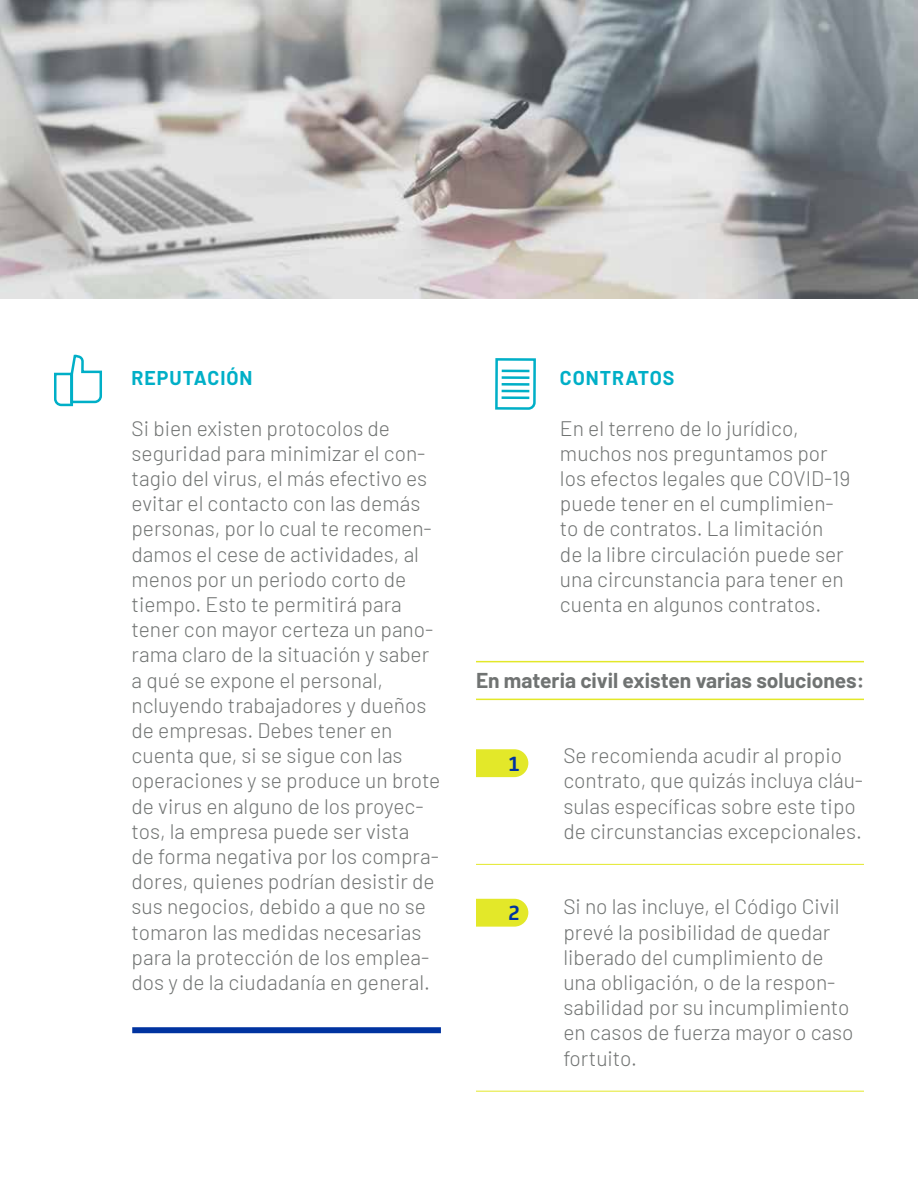
<style>
.page{position:relative;width:918px;height:1188px;background:#fff}
.page>*{position:absolute;margin:0;border:0;box-sizing:border-box;transform-origin:0 0}
.t1{font:700 22.05px "FS Joey";color:#0033a0}
.t2{font:300 21px/25.2px "Barlow";color:#707372}
.t3{font:700 21px "Barlow";color:#707372}
.t4{font:700 19.5px "Barlow";letter-spacing:.05em;color:#00afc7}
</style>
<div class="page">
<img style="left:0;top:0;width:918px;height:298px">
<svg style="left:54px;top:356px;width:48px;height:51px"></svg>
<div style="left:132px;top:1027px;width:309px;height:6px;background:#0033a0"></div>
<hr style="left:476px;top:864px;width:388px;height:1px;background:#e3e829">
<hr style="left:476px;top:1091px;width:388px;height:1px;background:#e3e829">
<hr style="left:476px;top:699px;width:388px;height:1px;background:#e3e829">
<hr style="left:476px;top:661px;width:388px;height:1px;background:#e3e829">
<svg style="left:495px;top:358px;width:41px;height:52px"></svg>
<svg style="left:476px;top:749px;width:52px;height:28px"></svg>
<svg style="left:476px;top:899px;width:52px;height:28px"></svg>
<p class="t4" style="left:132px;top:364px;width:122px">REPUTACIÓN</p>
<p class="t2" style="left:132px;top:414px;width:310px">Si bien existen protocolos de seguridad para minimizar el con&shy;tagio del virus, el más efectivo es evitar el contacto con las demás personas, por lo cual te recomen&shy;damos el cese de actividades, al menos por un periodo corto de tiempo. Esto te permitirá para tener con mayor certeza un pano&shy;rama claro de la situación y saber a qué se expone el personal, ncluyendo trabajadores y dueños de empresas. Debes tener en cuenta que, si se sigue con las operaciones y se produce un brote de virus en alguno de los proyec&shy;tos, la empresa puede ser vista<br>de forma negativa por los compra&shy;dores, quienes podrían desistir de sus negocios, debido a que no se tomaron las medidas necesarias para la protección de los emplea&shy;dos y de la ciudadanía en general.</p>
<p class="t4" style="left:560px;top:364px;width:116px">CONTRATOS</p>
<p class="t2" style="left:560px;top:414px;width:292px">En el terreno de lo jurídico, muchos nos preguntamos por los efectos legales que COVID-19 puede tener en el cumplimien&shy;to de contratos. La limitación de la libre circulación puede ser una circunstancia para tener en cuenta en algunos contratos.</p>
<p class="t3" style="left:476px;top:664px;width:390px">En materia civil existen varias soluciones:</p>
<p class="t1" style="left:508px;top:747px;width:13px">1</p>
<p class="t1" style="left:508px;top:896px;width:13px">2</p>
<p class="t2" style="left:563px;top:741px;width:301px">Se recomienda acudir al propio contrato, que quizás incluya cláu&shy;sulas específicas sobre este tipo de circunstancias excepcionales.</p>
<p class="t2" style="left:563px;top:893px;width:292px">Si no las incluye, el Código Civil prevé la posibilidad de quedar liberado del cumplimiento de una obligación, o de la respon&shy;sabilidad por su incumplimiento en casos de fuerza mayor o caso fortuito.</p>
</div>
